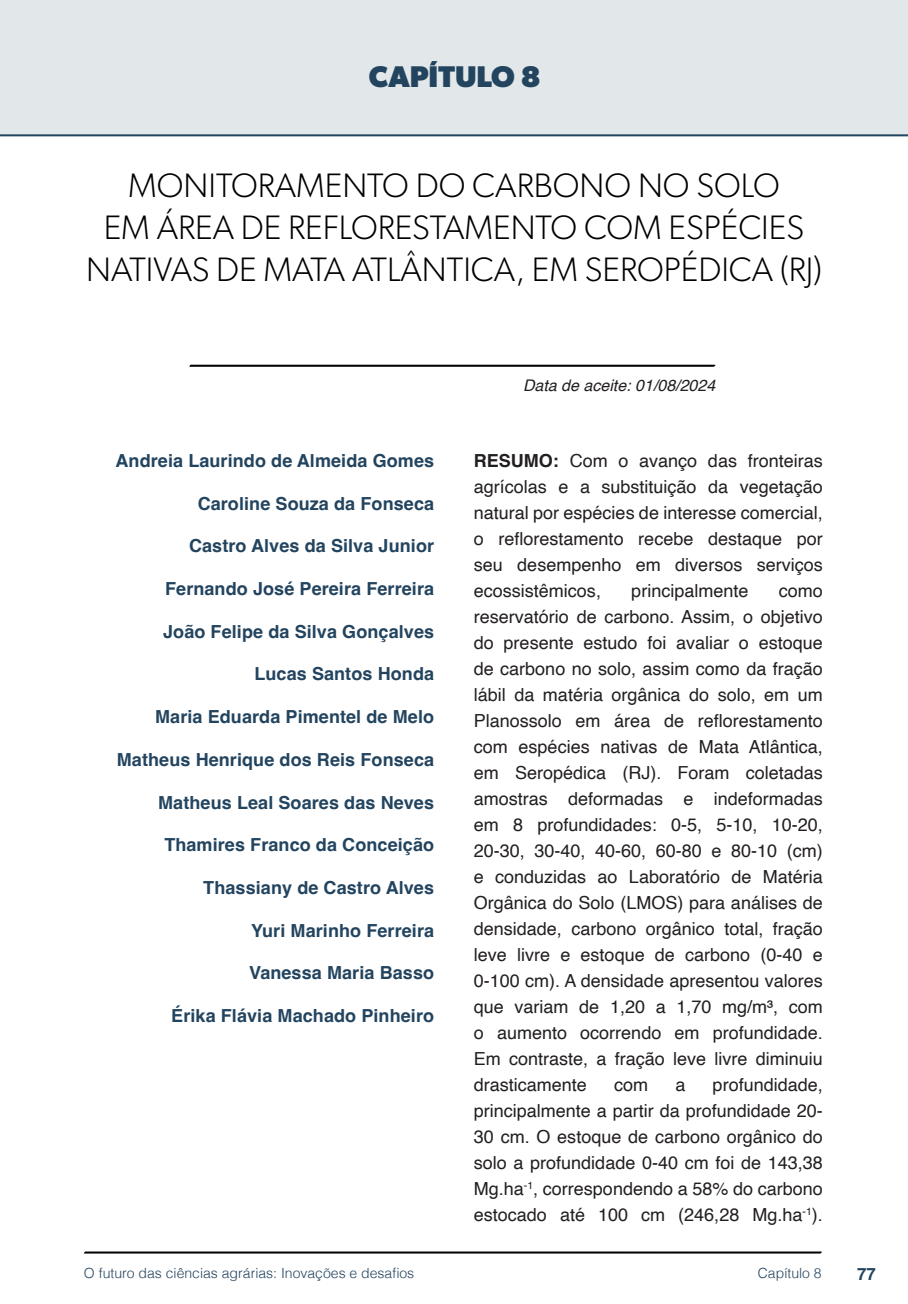
<style>
.page{position:relative;width:908px;height:1304px;background:#fff}
.page>*{position:absolute;margin:0;border:0;box-sizing:border-box;transform-origin:0 0}
.nome_artigos{font:300 34px/42px "Gibson";color:#000;text-align:center}
.capítulos{font:700 30px "Gibson";color:#23445f}
.Resumos_e_PC_TXT{font:18px/26px "Helvetica";color:#231f20;text-align:justify}
.nome_autores{font:700 18px "Helvetica";letter-spacing:.005em;color:#23445f}
.t1{font:700 16.8px "Helvetica";color:#23445f}
.t2{font:italic 16px "Helvetica";color:#231f20}
.t3{font:300 14px "Helvetica";color:#23445f}
.s1{font-weight:700}
</style>
<div class="page">
<svg style="left:84px;top:1251px;width:737px;height:3px;background:#515151"></svg>
<div style="left:0;top:0;width:907px;height:136px;background:#e2e7e9"></div>
<svg style="left:189px;top:364px;width:526px;height:3px;background:#4f4f4f"></svg>
<div style="left:44px;top:72px;width:68px;height:61px;background:#e2e7e9"></div>
<p class="capítulos" style="left:369px;top:58px;width:173px">CAPÍTULO 8</p>
<p class="nome_artigos" style="left:86px;top:164px;width:736px">MONITORAMENTO DO CARBONO NO SOLO<br>EM ÁREA DE REFLORESTAMENTO COM ESPÉCIES<br>NATIVAS DE MATA ATLÂNTICA, EM SEROPÉDICA (RJ)</p>
<p class="nome_autores" style="left:115px;top:450px;width:320px">Andreia Laurindo de Almeida Gomes</p>
<p class="nome_autores" style="left:197px;top:492px;width:238px">Caroline Souza da Fonseca</p>
<p class="nome_autores" style="left:189px;top:535px;width:246px">Castro Alves da Silva Junior</p>
<p class="nome_autores" style="left:165px;top:578px;width:270px">Fernando José Pereira Ferreira</p>
<p class="nome_autores" style="left:163px;top:620px;width:272px">João Felipe da Silva Gonçalves</p>
<p class="nome_autores" style="left:254px;top:663px;width:181px">Lucas Santos Honda</p>
<p class="nome_autores" style="left:155px;top:706px;width:280px">Maria Eduarda Pimentel de Melo</p>
<p class="nome_autores" style="left:117px;top:748px;width:318px">Matheus Henrique dos Reis Fonseca</p>
<p class="nome_autores" style="left:158px;top:791px;width:277px">Matheus Leal Soares das Neves</p>
<p class="nome_autores" style="left:164px;top:834px;width:271px">Thamires Franco da Conceição</p>
<p class="nome_autores" style="left:203px;top:876px;width:232px">Thassiany de Castro Alves</p>
<p class="nome_autores" style="left:251px;top:919px;width:184px">Yuri Marinho Ferreira</p>
<p class="nome_autores" style="left:249px;top:962px;width:186px">Vanessa Maria Basso</p>
<p class="nome_autores" style="left:171px;top:1005px;width:264px">Érika Flávia Machado Pinheiro</p>
<p class="t2" style="left:523px;top:373px;width:194px">Data de aceite: 01/08/2024</p>
<p class="Resumos_e_PC_TXT" style="left:473px;top:448px;width:350px"><span class="s1">RESUMO:</span> Com o avanço das fronteiras agrícolas e a substituição da vegetação natural por espécies de interesse comercial, o reflorestamento recebe destaque por seu desempenho em diversos serviços ecossistêmicos,</p>
<p class="Resumos_e_PC_TXT" style="left:631px;top:578px;width:119px">principalmente</p>
<p class="Resumos_e_PC_TXT" style="left:473px;top:578px;width:350px;text-indent:305px">como reservatório de carbono. Assim, o objetivo do presente estudo foi avaliar o estoque de carbono no solo, assim como da fração lábil da matéria orgânica do solo, em um Planossolo em área de reflorestamento com espécies nativas de Mata Atlântica, em Seropédica (RJ). Foram coletadas amostras deformadas e indeformadas em 8 profundidades: 0-5, 5-10, 10-20, 20-30, 30-40, 40-60, 60-80 e 80-10 (cm) e conduzidas ao Laboratório de Matéria Orgânica do Solo (LMOS) para análises de densidade, carbono orgânico total, fração leve livre e estoque de carbono (0-40 e 0-100 cm). A densidade apresentou valores que variam de 1,20 a 1,70 mg/m³, com o aumento ocorrendo em profundidade.<br>Em contraste, a fração leve livre diminuiu drasticamente</p>
<p class="Resumos_e_PC_TXT" style="left:473px;top:1072px;width:350px;text-indent:239px">profundidade, principalmente a partir da profundidade 20- 30 cm. O estoque de carbono orgânico do solo a profundidade 0-40 cm foi de 143,38<br>Mg.ha<sup>-1</sup>, correspondendo a 58% do carbono estocado até 100 cm (246,28 Mg.ha<sup>-1</sup>).</p>
<p class="Resumos_e_PC_TXT" style="left:614px;top:1072px;width:36px">com</p>
<p class="Resumos_e_PC_TXT" style="left:675px;top:1072px;width:12px">a</p>
<p class="t3" style="left:84px;top:1261px;width:331px">O futuro das ciências agrárias: Inovações e desafios</p>
<p class="t3" style="left:757px;top:1261px;width:65px">Capítulo 8</p>
<p class="t1" style="left:856px;top:1264px;width:20px">77</p>
</div>
